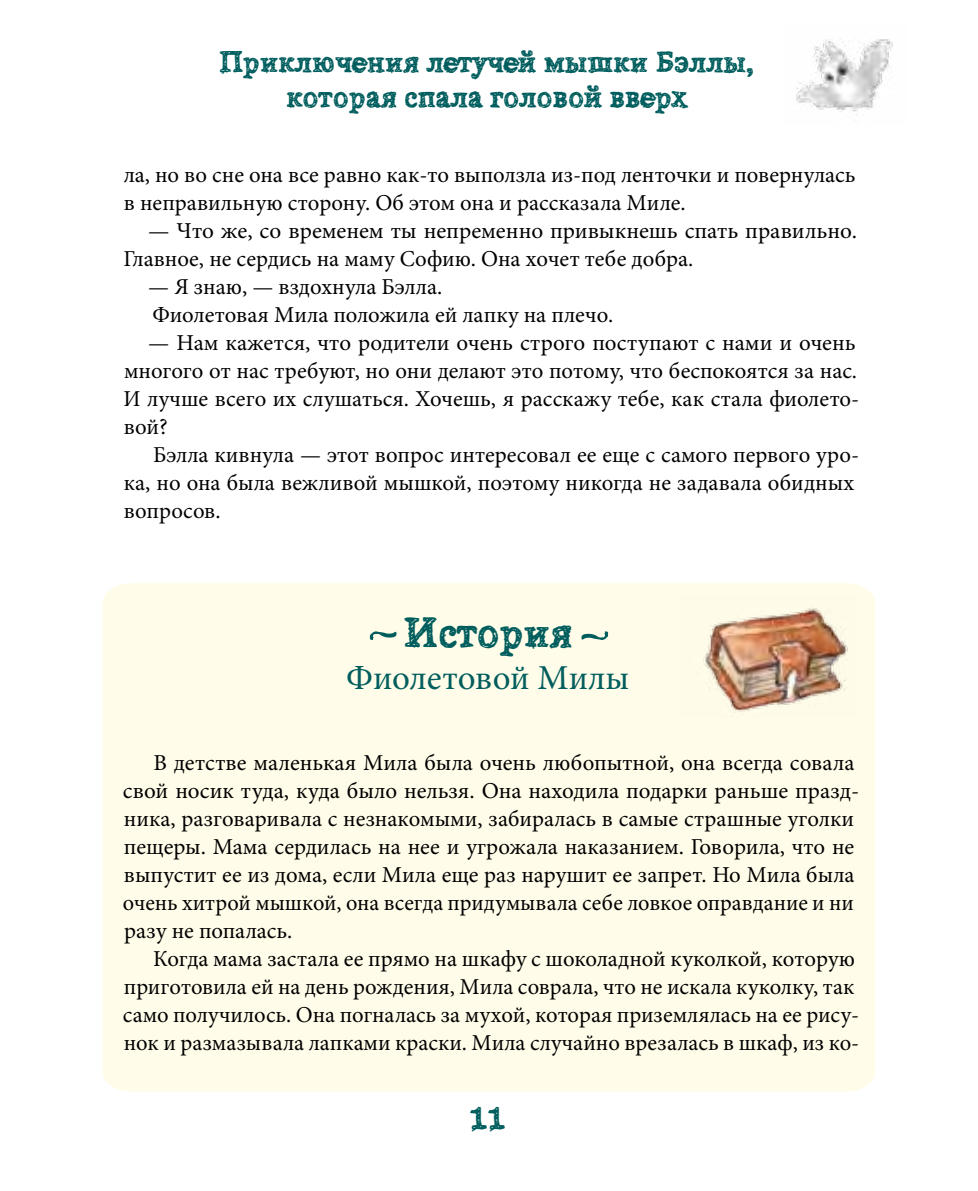
<style>
.page{position:relative;width:978px;height:1191px;background:#fff}
.page>*{position:absolute;margin:0;border:0;box-sizing:border-box;transform-origin:0 0}
.t1{font:42px "Alabama";color:#005d5d}
.t2{font:35px "Minion Pro";color:#005d5d}
.t3{font:29.75px/35px "Alabama";color:#005d5d;text-align:center}
.t4{font:22.75px/28px "Minion Pro";color:#000}
</style>
<div class="page">
<img style="left:796px;top:39px;width:97px;height:73px">
<div style="left:103px;top:583px;width:772px;height:508px;background:#fffde9"></div>
<svg style="left:581px;top:631px;width:27px;height:9px"></svg>
<svg style="left:370px;top:631px;width:26px;height:9px"></svg>
<img style="left:679px;top:595px;width:175px;height:121px">
<h3 class="t3" style="left:219px;top:45px;width:536px">Приключения летучей мышки Бэллы, которая спала головой вверх</h3>
<p class="t4" style="left:124px;top:161px;width:733px">ла, но во сне она все равно как-то выползла из-под ленточки и повернулась в неправильную сторону. Об этом она и рассказала Миле.</p>
<p class="t4" style="left:123px;top:217px;width:735px;text-indent:25px">— Что же, со временем ты непременно привыкнешь спать правильно.<br>Главное, не сердись на маму Софию. Она хочет тебе добра.</p>
<p class="t4" style="left:148px;top:273px;width:466px">— Я знаю, — вздохнула Бэлла.<br>Фиолетовая Мила положила ей лапку на плечо.</p>
<p class="t4" style="left:123px;top:329px;width:737px;text-indent:25px">— Нам кажется, что родители очень строго поступают с нами и очень многого от нас требуют, но они делают это потому, что беспокоятся за нас.<br>И лучше всего их слушаться. Хочешь, я расскажу тебе, как стала фиолето&shy;вой?</p>
<p class="t4" style="left:124px;top:441px;width:736px;text-indent:29px">Бэлла кивнула — этот вопрос интересовал ее еще с самого первого уро&shy;ка, но она была вежливой мышкой, поэтому никогда не задавала обидных вопросов.</p>
<h1 class="t1" style="left:403px;top:606px;width:170px">История</h1>
<h2 class="t2" style="left:346px;top:654px;width:285px">Фиолетовой Милы</h2>
<p class="t4" style="left:123px;top:749px;width:737px;text-indent:30px">В детстве маленькая Мила была очень любопытной, она всегда совала свой носик туда, куда было нельзя. Она находила подарки раньше празд&shy;ника, разговаривала с незнакомыми, забиралась в самые страшные уголки пещеры. Мама сердилась на нее и угрожала наказанием. Говорила, что не выпустит ее из дома, если Мила еще раз нарушит ее запрет. Но Мила была очень хитрой мышкой, она всегда придумывала себе ловкое оправдание и ни разу не попалась.</p>
<p class="t4" style="left:123px;top:945px;width:737px;text-indent:30px">Когда мама застала ее прямо на шкафу с шоколадной куколкой, которую приготовила ей на день рождения, Мила соврала, что не искала куколку, так само получилось. Она погналась за мухой, которая приземлялась на ее рису&shy;нок и размазывала лапками краски. Мила случайно врезалась в шкаф, из ко-</p>
<h1 class="t1" style="left:469px;top:1088px;width:38px">11</h1>
</div>
